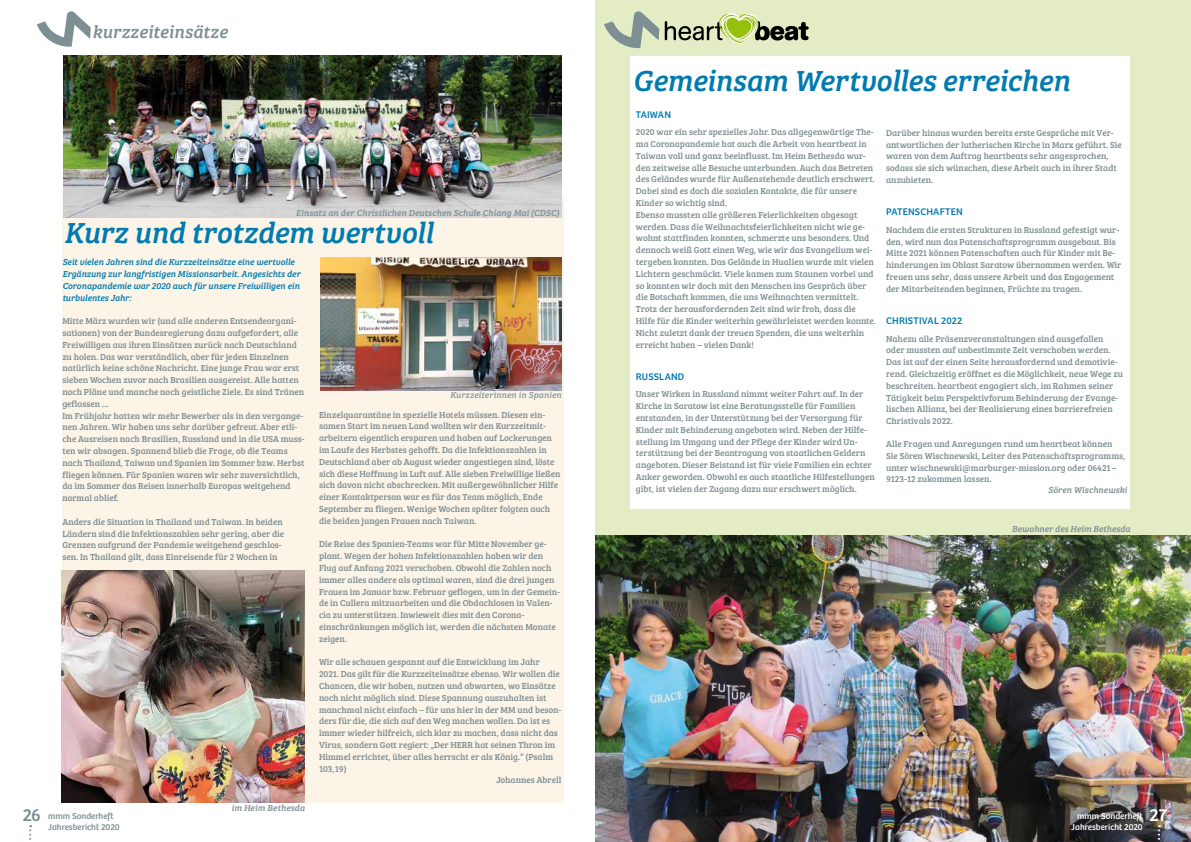
<style>
.page{position:relative;width:1191px;height:842px;background:#fff}
.page>*{position:absolute;margin:0;border:0;box-sizing:border-box;transform-origin:0 0}
.t1{font:italic 30px "Bree Serif";letter-spacing:-.01em;color:#007bb0}
.t2{font:italic 18px "Bree Serif";letter-spacing:.005em;color:#7e8f93}
.t3{font:18px "Bree";color:#7e8f93}
.t4{font:10px "Bree";letter-spacing:.015em;color:#007bb0}
.t5{font:9px/11.8px "Bree Serif";color:#7e8f93}
.t6{font:italic 9px/11.8px "Bree Serif";color:#007bb0}
.t7{font:italic 9px "Bree Serif";letter-spacing:.005em;color:#7e8f93}
.t8{font:9px/10.8px "Bree";color:#fff}
.t9{font:9px/10.8px "Bree";color:#7e8f93}
.t10{font:italic 9px "Bree Serif";letter-spacing:.01em;color:#8a989d}
.s1{font-size:18px}
</style>
<div class="page">
<div style="left:595px;top:0;width:596px;height:553px;background:#e3ecc5"></div>
<img style="left:595px;top:536px;width:596px;height:306px">
<div style="left:631px;top:56px;width:499px;height:453px;background:#fff"></div>
<svg style="left:1158px;top:825px;width:2px;height:17px"></svg>
<div style="left:62px;top:196px;width:501px;height:607px;background:#fdf4e8"></div>
<svg style="left:29px;top:825px;width:2px;height:15px"></svg>
<svg style="left:37px;top:11px;width:54px;height:36px"></svg>
<svg style="left:604px;top:11px;width:55px;height:37px"></svg>
<svg style="left:665px;top:13px;width:143px;height:31px"></svg>
<img style="left:63px;top:56px;width:498px;height:162px">
<img style="left:321px;top:257px;width:241px;height:133px">
<img style="left:62px;top:570px;width:243px;height:233px">
<h2 class="t2" style="left:92px;top:18px;width:137px">kurzzeiteinsätze</h2>
<p class="t7" style="left:296px;top:205px;width:265px">Einsatz an der Christlichen Deutschen Schule Chiang Mai (CDSC)</p>
<h1 class="t1" style="left:64px;top:209px;width:371px">Kurz und trotzdem wertvoll</h1>
<p class="t6" style="left:62px;top:256px;width:240px">Seit vielen Jahren sind die Kurzzeiteinsätze eine wertvolle Ergänzung zur langfristigen Missionsarbeit. Angesichts der Coronapandemie war 2020 auch für unsere Freiwilligen ein turbulentes Jahr:</p>
<p class="t5" style="left:62px;top:315px;width:244px">Mitte März wurden wir (und alle anderen Entsendeorgani&shy;sationen) von der Bundesregierung dazu aufgefordert, alle Freiwilligen aus ihren Einsätzen zurück nach Deutschland zu holen. Das war verständlich, aber für jeden Einzelnen natürlich keine schöne Nachricht. Eine junge Frau war erst sieben Wochen zuvor nach Brasilien ausgereist. Alle hatten noch Pläne und manche noch geistliche Ziele. Es sind Tränen geflossen …<br>Im Frühjahr hatten wir mehr Bewerber als in den vergange&shy;nen Jahren. Wir haben uns sehr darüber gefreut. Aber etli&shy;che Ausreisen nach Brasilien, Russland und in die USA muss&shy;ten wir absagen. Spannend blieb die Frage, ob die Teams nach Thailand, Taiwan und Spanien im Sommer bzw. Herbst fliegen können. Für Spanien waren wir sehr zuversichtlich, da im Sommer das Reisen innerhalb Europas weitgehend normal ablief.</p>
<p class="t5" style="left:62px;top:515px;width:223px">Anders die Situation in Thailand und Taiwan. In beiden Ländern sind die Infektionszahlen sehr gering, aber die Grenzen aufgrund der Pandemie weitgehend geschlos&shy;sen. In Thailand gilt, dass Einreisende für 2 Wochen in</p>
<p class="t10" style="left:450px;top:388px;width:113px">Kurzzeiterinnen in Spanien</p>
<p class="t5" style="left:319px;top:408px;width:243px">Einzelquarantäne in spezielle Hotels müssen. Diesen ein&shy;samen Start im neuen Land wollten wir den Kurzzeitmit&shy;arbeitern eigentlich ersparen und haben auf Lockerungen im Laufe des Herbstes gehofft. Da die Infektionszahlen in Deutschland aber ab August wieder angestiegen sind, löste sich diese Hoffnung in Luft auf. Alle sieben Freiwillige ließen sich davon nicht abschrecken. Mit außergewöhnlicher Hilfe einer Kontaktperson war es für das Team möglich, Ende September zu fliegen. Wenige Wochen später folgten auch die beiden jungen Frauen nach Taiwan.</p>
<p class="t5" style="left:319px;top:538px;width:243px">Die Reise des Spanien-Teams war für Mitte November ge&shy;plant. Wegen der hohen Infektionszahlen haben wir den Flug auf Anfang 2021 verschoben. Obwohl die Zahlen noch immer alles andere als optimal waren, sind die drei jungen Frauen im Januar bzw. Februar geflogen, um in der Gemein&shy;de in Cullera mitzuarbeiten und die Obdachlosen in Valen&shy;cia zu unterstützen. Inwieweit dies mit den Corona&shy;einschränkungen möglich ist, werden die nächsten Monate zeigen.</p>
<p class="t5" style="left:319px;top:656px;width:222px">Wir alle schauen gespannt auf die Entwicklung im Jahr</p>
<p class="t5" style="left:319px;top:668px;width:242px">2021. Das gilt für die Kurzzeiteinsätze ebenso. Wir wollen die</p>
<p class="t5" style="left:319px;top:680px;width:238px">Chancen, die wir haben, nutzen und abwarten, wo Einsätze</p>
<p class="t5" style="left:319px;top:691px;width:229px">noch nicht möglich sind. Diese Spannung auszuhalten ist</p>
<p class="t5" style="left:319px;top:703px;width:244px">manchmal nicht einfach – für uns hier in der MM und beson-</p>
<p class="t5" style="left:319px;top:715px;width:233px">ders für die, die sich auf den Weg machen wollen. Da ist es</p>
<p class="t5" style="left:319px;top:727px;width:240px">immer wieder hilfreich, sich klar zu machen, dass nicht das</p>
<p class="t5" style="left:319px;top:739px;width:238px">Virus, sondern Gott regiert: „Der HERR hat seinen Thron im</p>
<p class="t5" style="left:319px;top:750px;width:236px">Himmel errichtet, über alles herrscht er als König.“ (Psalm</p>
<p class="t5" style="left:319px;top:762px;width:29px">103,19)</p>
<p class="t5" style="left:496px;top:774px;width:67px">Johannes Abrell</p>
<h2 class="t3" style="left:23px;top:804px;width:20px">26</h2>
<p class="t9" style="left:48px;top:810px;width:73px">mmm Sonderheft<br>Jahresbericht 2020</p>
<p class="t7" style="left:231px;top:801px;width:75px">im Heim Bethesda</p>
<h1 class="t1" style="left:632px;top:58px;width:439px">Gemeinsam Wertvolles erreichen</h1>
<p class="t4" style="left:636px;top:109px;width:37px">TAIWAN</p>
<p class="t5" style="left:636px;top:126px;width:242px">2020 war ein sehr spezielles Jahr. Das allgegenwärtige The&shy;ma Coronapandemie hat auch die Arbeit von heartbeat in Taiwan voll und ganz beeinflusst. Im Heim Bethesda wur&shy;den zeitweise alle Besuche unterbunden. Auch das Betreten des Geländes wurde für Außenstehende deutlich erschwert.<br>Dabei sind es doch die sozialen Kontakte, die für unsere Kinder so wichtig sind.<br>Ebenso mussten alle größeren Feierlichkeiten abgesagt werden. Dass die Weihnachtsfeierlichkeiten nicht wie ge&shy;wohnt stattfinden konnten, schmerzte uns besonders. Und dennoch weiß Gott einen Weg, wie wir das Evangelium wei&shy;tergeben konnten. Das Gelände in Hualien wurde mit vielen Lichtern geschmückt. Viele kamen zum Staunen vorbei und so konnten wir doch mit den Menschen ins Gespräch über die Botschaft kommen, die uns Weihnachten vermittelt.<br>Trotz der herausfordernden Zeit sind wir froh, dass die Hilfe für die Kinder weiterhin gewährleistet werden konnte.<br>Nicht zuletzt dank der treuen Spenden, die uns weiterhin erreicht haben – vielen Dank!</p>
<p class="t4" style="left:636px;top:371px;width:50px">RUSSLAND</p>
<p class="t5" style="left:636px;top:388px;width:240px">Unser Wirken in Russland nimmt weiter Fahrt auf. In der Kirche in Saratow ist eine Beratungsstelle für Familien entstanden, in der Unterstützung bei der Versorgung für Kinder mit Behinderung angeboten wird. Neben der Hilfe&shy;stellung im Umgang und der Pflege der Kinder wird Un&shy;terstützung bei der Beantragung von staatlichen Geldern angeboten. Dieser Beistand ist für viele Familien ein echter Anker geworden. Obwohl es auch staatliche Hilfestellungen gibt, ist vielen der Zugang dazu nur erschwert möglich.</p>
<p class="t5" style="left:886px;top:126px;width:237px">Darüber hinaus wurden bereits erste Gespräche mit Ver&shy;antwortlichen der lutherischen Kirche in Marx geführt. Sie waren von dem Auftrag heartbeats sehr angesprochen, sodass sie sich wünschen, diese Arbeit auch in ihrer Stadt anzubieten.</p>
<p class="t4" style="left:886px;top:206px;width:78px">PATENSCHAFTEN</p>
<p class="t5" style="left:886px;top:223px;width:237px">Nachdem die ersten Strukturen in Russland gefestigt wur&shy;den, wird nun das Patenschaftsprogramm ausgebaut. Bis Mitte 2021 können Patenschaften auch für Kinder mit Be&shy;hinderungen im Oblast Saratow übernommen werden. Wir freuen uns sehr, dass unsere Arbeit und das Engagement der Mitarbeitenden beginnen, Früchte zu tragen.</p>
<p class="t4" style="left:886px;top:315px;width:78px">CHRISTIVAL 2022</p>
<p class="t5" style="left:886px;top:332px;width:238px">Nahezu alle Präsenzveranstaltungen sind ausgefallen oder mussten auf unbestimmte Zeit verschoben werden.<br>Das ist auf der einen Seite herausfordernd und demotivie&shy;rend. Gleichzeitig eröffnet es die Möglichkeit, neue Wege zu beschreiten. heartbeat engagiert sich, im Rahmen seiner Tätigkeit beim Perspektivforum Behinderung der Evange&shy;lischen Allianz, bei der Realisierung eines barrierefreien Christivals 2022.</p>
<p class="t5" style="left:886px;top:437px;width:241px">Alle Fragen und Anregungen rund um heartbeat können Sie Sören Wischnewski, Leiter des Patenschaftsprogramms, unter wischnewski@marburger-mission.org oder 06421 – 9123-12 zukommen lassen.</p>
<p class="t7" style="left:1048px;top:483px;width:81px">Sören Wischnewski</p>
<p class="t7" style="left:1012px;top:522px;width:120px">Bewohner des Heim Bethesda</p>
<p class="t8" style="left:1071px;top:810px;width:97px;text-indent:6px">mmm Sonderheft <span class="s1">27<br></span>Jahresbericht 2020</p>
</div>
